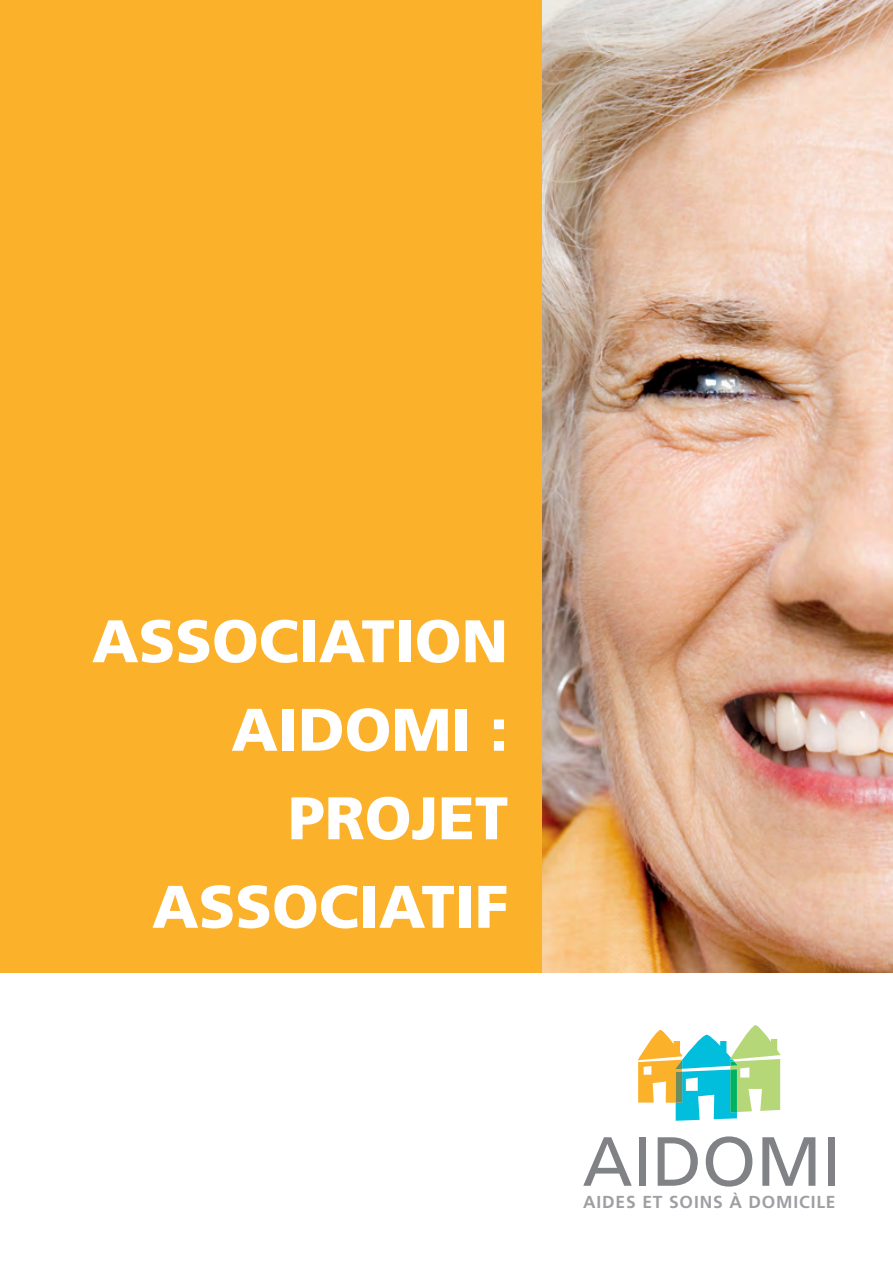
<style>
.page{position:relative;width:893px;height:1263px;background:#fff}
.page>*{position:absolute;margin:0;border:0;box-sizing:border-box;transform-origin:0 0}
.t1{font:69.45px "Frutiger";color:#808285}
.t2{font:900 60px/88.5px "Frutiger";color:#fff;text-align:right}
.t3{font:700 17.4px "Frutiger";letter-spacing:.05em;color:#9d9fa2}
</style>
<div class="page">
<img style="left:541px;top:0;width:352px;height:973px">
<div style="left:0;top:0;width:541px;height:973px;background:#fcb12b"></div>
<svg style="left:638px;top:1025px;width:143px;height:96px"></svg>
<p class="t2" style="left:92px;top:596px;width:418px">ASSOCIATION<br>AIDOMI :<br>PROJET<br>ASSOCIATIF</p>
<p class="t1" style="left:582px;top:1121px;width:260px">AIDOMI</p>
<p class="t3" style="left:583px;top:1191px;width:254px">AIDES ET SOINS À DOMICILE</p>
</div>
